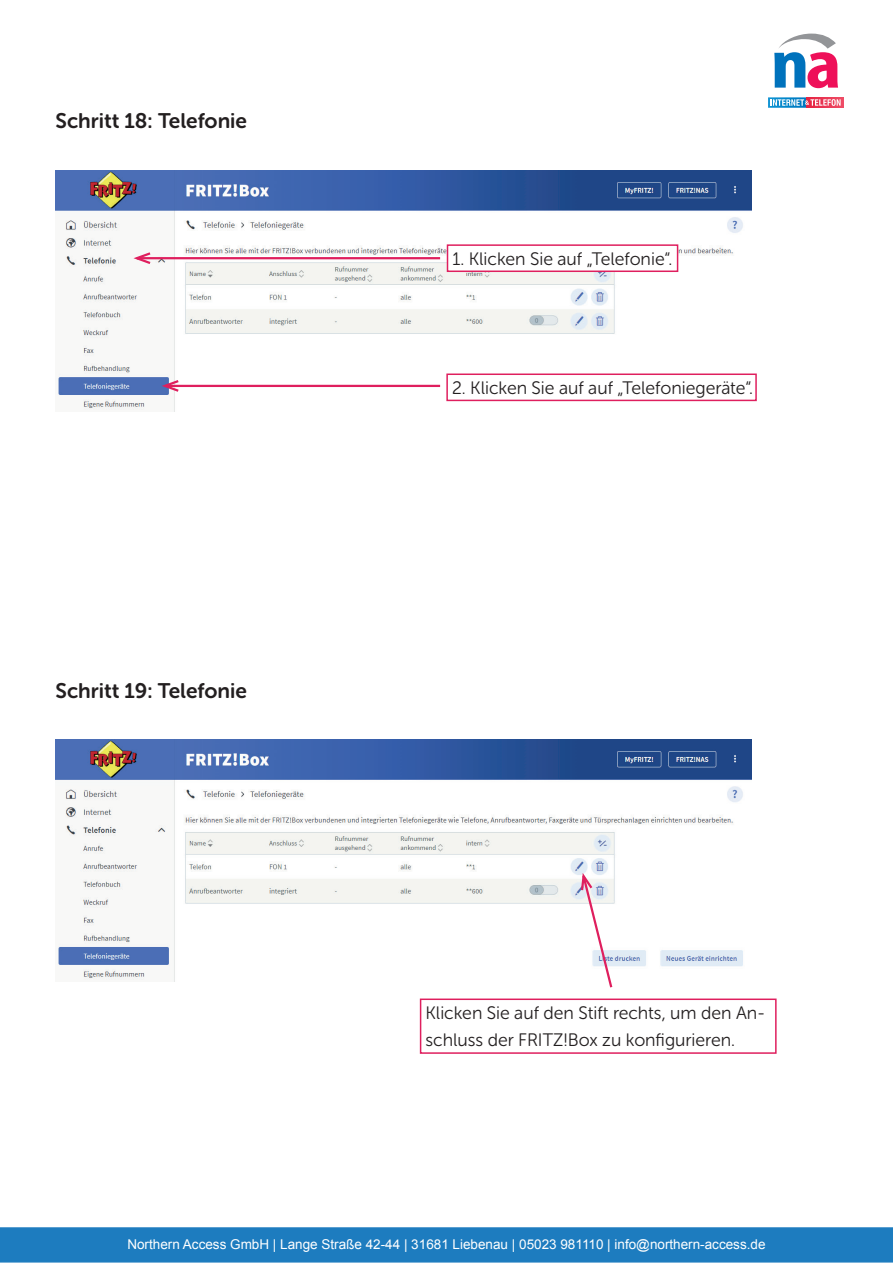
<style>
.page{position:relative;width:893px;height:1263px;background:#fff}
.page>*{position:absolute;margin:0;border:0;box-sizing:border-box;transform-origin:0 0}
.t1{font:21px "Museo Sans Rounded 700";color:#231f20}
.t2{font:18px/27px "Museo Sans Rounded 300";color:#231f20}
.t3{font:13.5px "Arial";color:#fff}
</style>
<div class="page">
<div style="left:0;top:1227px;width:893px;height:35px;background:#1d7cbf;border:2px solid #1d7cbf"></div>
<div style="left:807px;top:97px;width:36px;height:11px;background:#ee4a64"></div>
<svg style="left:768px;top:97px;width:73px;height:11px"></svg>
<svg style="left:774px;top:34px;width:64px;height:54px"></svg>
<img style="left:56px;top:170px;width:695px;height:241px">
<hr style="left:137px;top:257px;width:303px;height:2px;background:#df1f5e">
<svg style="left:130px;top:250px;width:23px;height:16px"></svg>
<div style="left:447px;top:245px;width:231px;height:26px;background:#fff"></div>
<div style="left:447px;top:244px;width:231px;height:28px;border:2px solid #df1f5e"></div>
<hr style="left:165px;top:385px;width:275px;height:2px;background:#df1f5e">
<svg style="left:158px;top:378px;width:23px;height:16px"></svg>
<div style="left:447px;top:374px;width:309px;height:26px;background:#fff"></div>
<div style="left:446px;top:373px;width:311px;height:28px;border:2px solid #df1f5e"></div>
<img style="left:56px;top:740px;width:695px;height:241px">
<svg style="left:580px;top:870px;width:34px;height:118px"></svg>
<div style="left:420px;top:998px;width:357px;height:56px;border:2px solid #df1f5e"></div>
<p class="t1" style="left:56px;top:109px;width:193px">Schritt 18: Telefonie</p>
<p class="t1" style="left:56px;top:679px;width:193px">Schritt 19: Telefonie</p>
<p class="t2" style="left:452px;top:245px;width:221px">1. Klicken Sie auf „Telefonie“.</p>
<p class="t2" style="left:452px;top:375px;width:303px">2. Klicken Sie auf auf „Telefoniegeräte“.</p>
<p class="t2" style="left:426px;top:1000px;width:341px">Klicken Sie auf den Stift rechts, um den An&shy;schluss der FRITZ!Box zu konfigurieren.</p>
<p class="t3" style="left:127px;top:1235px;width:640px">Northern Access GmbH | Lange Straße 42-44 | 31681 Liebenau | 05023 981110 | info@northern-access.de</p>
</div>
